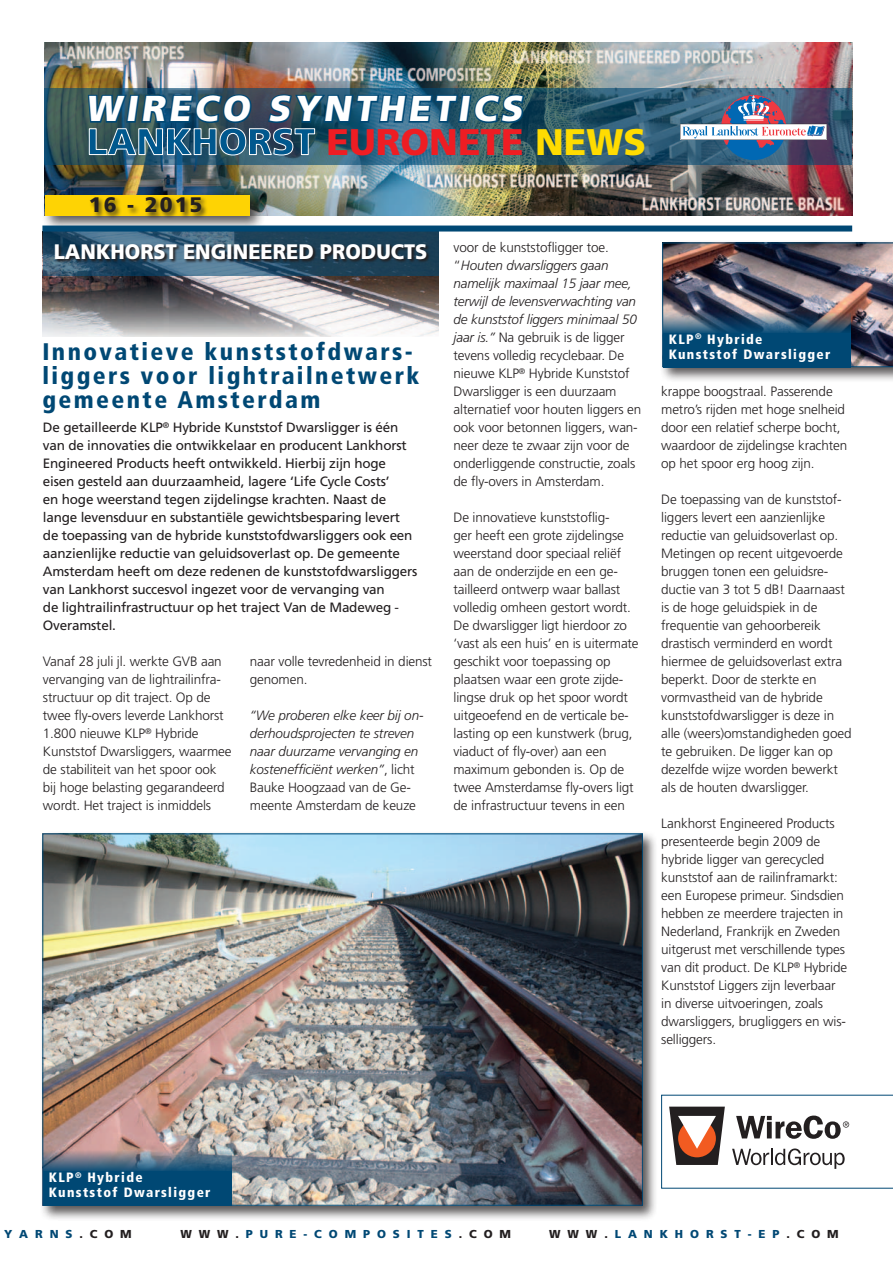
<style>
.page{position:relative;width:893px;height:1263px;background:#fff}
.page>*{position:absolute;margin:0;border:0;box-sizing:border-box;transform-origin:0 0}
.t1{font:900 37.05px "Frutiger";color:#00588e}
.t2{font:900 36px "Frutiger";color:#fff}
.t3{font:900 condensed 24px/24px "Frutiger";letter-spacing:.1em;color:#004874}
.t4{font:900 21px "Frutiger";color:#fff;scale:.95 1}
.t5{font:900 21px "Frutiger";letter-spacing:.1em;color:#231f20}
.t6{font:300 13.5px/18px "Frutiger";letter-spacing:-.01em;color:#231f20}
.t7{font:13.5px/18px "Frutiger";letter-spacing:-.015em;color:#231f20}
.t8{font:italic 300 13.5px/18px "Frutiger";letter-spacing:-.01em;color:#231f20}
.t9{font:900 condensed 13.5px/15px "Frutiger";letter-spacing:.1em;color:#fff}
.t10{font:900 11.55px "Frutiger";letter-spacing:.6em;color:#004874}
.s1{color:#ee1d23}
.s2{color:#ffdc01}
.s3{font-style:normal}
.s4{font-style:italic}
.s5{color:#231f20}
</style>
<div class="page">
<img style="left:44px;top:43px;width:808px;height:173px">
<svg style="left:44px;top:88px;width:808px;height:77px"></svg>
<div style="left:41px;top:192px;width:225px;height:40px;background:#231f20;opacity:.75"></div>
<div style="left:45px;top:195px;width:204px;height:21px;background:#fed304"></div>
<img style="left:86px;top:42px;width:440px;height:276px">
<div style="left:721px;top:95px;width:65px;height:65px;background:#0168b3;border-radius:50%"></div>
<svg style="left:680px;top:95px;width:147px;height:53px"></svg>
<div style="left:660px;top:240px;width:233px;height:142px;background:#231f20;opacity:.75"></div>
<img style="left:662px;top:243px;width:231px;height:124px">
<div style="left:40px;top:831px;width:618px;height:390px;background:#231f20;opacity:.75"></div>
<img style="left:44px;top:835px;width:597px;height:368px">
<div style="left:663px;top:333px;width:187px;height:34px;background:#004874"></div>
<div style="left:43px;top:1171px;width:188px;height:34px;background:#004874"></div>
<img style="left:663px;top:311px;width:187px;height:22px">
<svg style="left:43px;top:1149px;width:188px;height:22px"></svg>
<svg style="left:661px;top:1095px;width:232px;height:93px"></svg>
<img style="left:43px;top:276px;width:395px;height:61px">
<svg style="left:43px;top:232px;width:395px;height:44px;fill:#1e425a"></svg>
<svg style="left:55px;top:243px;width:375px;height:21px"></svg>
<div style="left:42px;top:226px;width:810px;height:6px;background:#004874"></div>
<h2 class="t2" style="left:86px;top:87px;width:444px">WIRECO SYNTHETICS</h2>
<h1 class="t1" style="left:87px;top:119px;width:561px">LANKHORST <span class="s1">EURONETE</span> <span class="s2">NEWS</span></h1>
<h3 class="t5" style="left:89px;top:192px;width:115px">16 - 2015</h3>
<h3 class="t4" style="left:54px;top:239px;width:395px">LANKHORST ENGINEERED PRODUCTS</h3>
<h3 class="t3" style="left:42px;top:340px;width:378px">Innovatieve kunststofdwars&shy;liggers voor lightrailnetwerk gemeente Amsterdam</h3>
<p class="t7" style="left:43px;top:418px;width:376px">De getailleerde KLP<sup>®</sup> Hybride Kunststof Dwarsligger is één van de innovaties die ontwikkelaar en producent Lankhorst Engineered Products heeft ontwikkeld. Hierbij zijn hoge eisen gesteld aan duurzaamheid, lagere ‘Life Cycle Costs’<br>en hoge weerstand tegen zijdelingse krachten. Naast de lange levensduur en substantiële gewichtsbesparing levert de toepassing van de hybride kunststofdwarsliggers ook een aanzienlijke reductie van geluidsoverlast op. De gemeente Amsterdam heeft om deze redenen de kunststofdwarsliggers van Lankhorst succesvol ingezet voor de vervanging van<br>de lightrailinfrastructuur op het traject Van de Madeweg - Overamstel.</p>
<p class="t6" style="left:43px;top:652px;width:190px">Vanaf 28 juli jl. werkte GVB aan vervanging van de lightrailinfra&shy;structuur op dit traject. Op de twee fly-overs leverde Lankhorst<br>1.800 nieuwe KLP<sup>®</sup> Hybride<br>Kunststof Dwarsliggers, waarmee de stabiliteit van het spoor ook bij hoge belasting gegarandeerd wordt. Het traject is inmiddels</p>
<p class="t6" style="left:250px;top:653px;width:184px">naar volle tevredenheid in dienst genomen.</p>
<p class="t8" style="left:250px;top:706px;width:175px">“We proberen elke keer bij on&shy;derhoudsprojecten te streven naar duurzame vervanging en kostenefficiënt werken”<span class="s3">, licht<br>Bauke Hoogzaad van de Ge&shy;meente Amsterdam de keuze</span></p>
<p class="t6" style="left:454px;top:238px;width:189px">voor de kunststofligger toe. “<span class="s4">Houten dwarsliggers gaan namelijk maximaal 15 jaar mee, terwijl de levensverwachting van de kunststof liggers minimaal 50 jaar is.”</span> Na gebruik is de ligger tevens volledig recyclebaar. De nieuwe KLP<sup>®</sup> Hybride Kunststof<br>Dwarsligger is een duurzaam alternatief voor houten liggers en ook voor betonnen liggers, wan&shy;neer deze te zwaar zijn voor de onderliggende constructie, zoals de fly-overs in Amsterdam.</p>
<p class="t6" style="left:454px;top:509px;width:187px">De innovatieve kunststoflig-<br>ger heeft een grote zijdelingse weerstand door speciaal reliëf aan de onderzijde en een ge&shy;tailleerd ontwerp waar ballast volledig omheen gestort wordt.<br>De dwarsligger ligt hierdoor zo ‘vast als een huis’ en is uitermate geschikt voor toepassing op plaatsen waar een grote zijde&shy;lingse druk op het spoor wordt uitgeoefend en de verticale be&shy;lasting op een kunstwerk (brug, viaduct of fly-over) aan een maximum gebonden is. Op de twee Amsterdamse fly-overs ligt de infrastructuur tevens in een</p>
<p class="t9" style="left:669px;top:332px;width:163px">KLP<sup>®</sup> Hybride<br>Kunststof Dwarsligger</p>
<p class="t6" style="left:661px;top:382px;width:188px">krappe boogstraal. Passerende metro’s rijden met hoge snelheid door een relatief scherpe bocht, waardoor de zijdelingse krachten op het spoor erg hoog zijn.</p>
<p class="t6" style="left:661px;top:490px;width:192px">De toepassing van de kunststof&shy;liggers levert een aanzienlijke reductie van geluidsoverlast op.<br>Metingen op recent uitgevoerde bruggen tonen een geluidsre&shy;ductie van 3 tot 5 dB! Daarnaast is de hoge geluidspiek in de frequentie van gehoorbereik drastisch verminderd en wordt hiermee de geluidsoverlast extra beperkt. Door de sterkte en vormvastheid van de hybride kunststofdwarsligger is deze in alle (weers)omstandigheden goed te gebruiken. De ligger kan op dezelfde wijze worden bewerkt als de houten dwarsligger.</p>
<p class="t6" style="left:661px;top:814px;width:187px">Lankhorst Engineered Products presenteerde begin 2009 de hybride ligger van gerecycled kunststof aan de railinframarkt: een Europese primeur. Sindsdien hebben ze meerdere trajecten in<br>Nederland, Frankrijk en Zweden uitgerust met verschillende types van dit product. De KLP<sup>®</sup> Hybride<br>Kunststof Liggers zijn leverbaar in diverse uitvoeringen, zoals dwarsliggers, brugliggers en wis&shy;selliggers.</p>
<p class="t9" style="left:49px;top:1170px;width:163px">KLP<sup>®</sup> Hybride<br>Kunststof Dwarsligger</p>
<p class="t10" style="left:4px;top:1227px;width:129px">YARNS<span class="s5">.COM</span></p>
<p class="t10" style="left:180px;top:1227px;width:332px"><span class="s5">WWW.</span>PURE-COMPOSITES<span class="s5">.COM</span></p>
<p class="t10" style="left:549px;top:1227px;width:291px"><span class="s5">WWW.</span>LANKHORST-EP<span class="s5">.COM</span></p>
</div>
